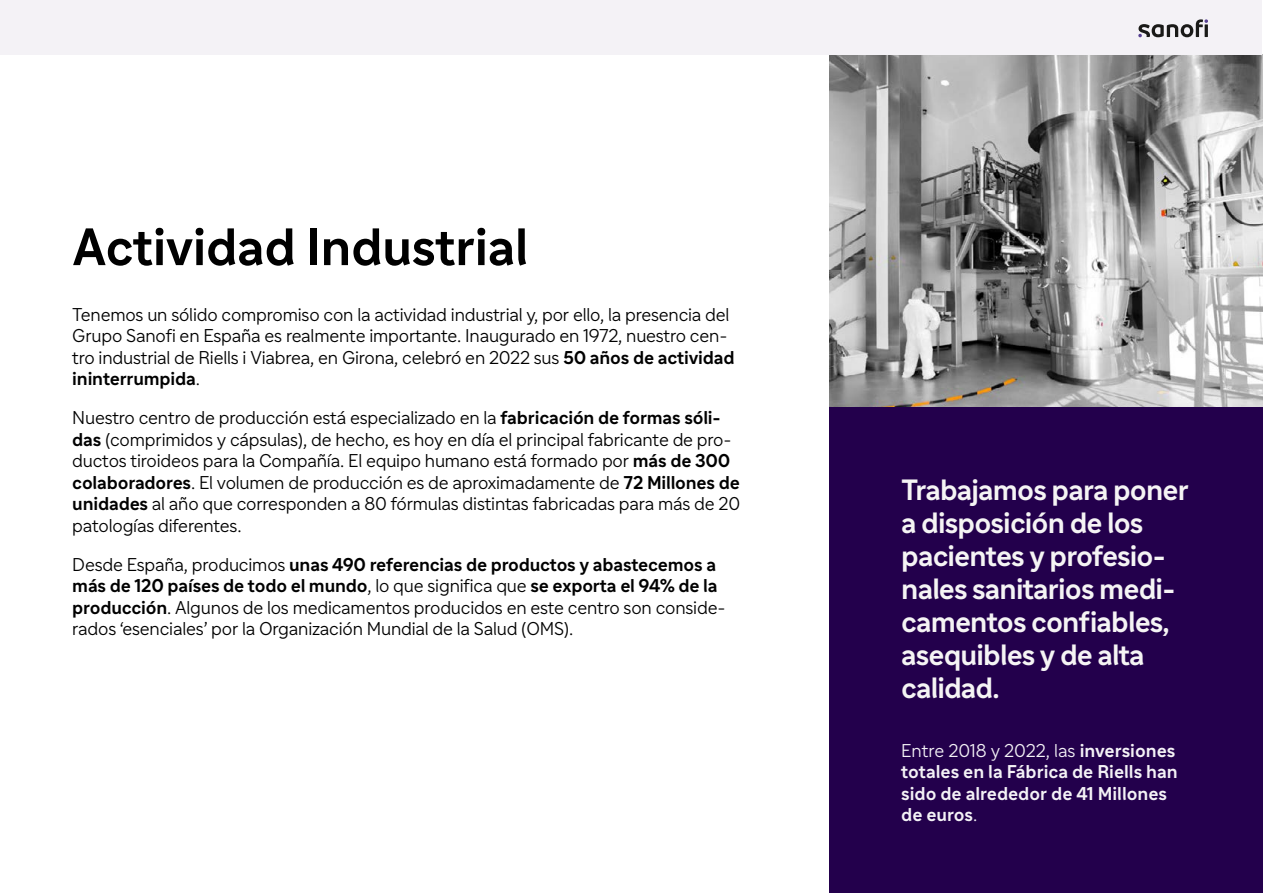
<style>
.page{position:relative;width:1263px;height:893px;background:#fff}
.page>*{position:absolute;margin:0;border:0;box-sizing:border-box;transform-origin:0 0}
.t1{font:700 51px "Sanofi Sans";letter-spacing:-.01em;color:#000}
.t2{font:700 28.5px/33px "Sanofi Sans";letter-spacing:-.03em;color:#f5f4f4}
.t3{font:300 18px/21.6px "Sanofi Sans";letter-spacing:-.01em;color:#000}
.t4{font:700 18px/21.6px "Sanofi Sans";color:#f4f2f6}
.s1{font-weight:700}
.s2{font-weight:300}
</style>
<div class="page">
<div style="left:830px;top:407px;width:433px;height:486px;background:#23004c"></div>
<img style="left:830px;top:54px;width:433px;height:353px">
<div style="left:1px;top:0;width:1261px;height:54px;background:#f4f2f6"></div>
<svg style="left:1138px;top:19px;width:70px;height:18px"></svg>
<h1 class="t1" style="left:73px;top:215px;width:457px">Actividad Industrial</h1>
<p class="t3" style="left:72px;top:303px;width:664px">Tenemos un sólido compromiso con la actividad industrial y, por ello, la presencia del Grupo Sanofi en España es realmente importante. Inaugurado en 1972, nuestro cen&shy;tro industrial de Riells i Viabrea, en Girona, celebró en 2022 sus <span class="s1">50 años de actividad ininterrumpida</span>.</p>
<p class="t3" style="left:72px;top:407px;width:669px">Nuestro centro de producción está especializado en la <span class="s1">fabricación de formas sóli&shy;das</span> (comprimidos y cápsulas), de hecho, es hoy en día el principal fabricante de pro&shy;ductos tiroideos para la Compañía. El equipo humano está formado por <span class="s1">más de 300 colaboradores</span>. El volumen de producción es de aproximadamente de <span class="s1">72 Millones de unidades</span> al año que corresponden a 80 fórmulas distintas fabricadas para más de 20 patologías diferentes.</p>
<p class="t3" style="left:72px;top:553px;width:655px">Desde España, producimos <span class="s1">unas 490 referencias de productos y abastecemos a más de 120 países de todo el mundo</span>, lo que significa que <span class="s1">se exporta el 94% de la producción</span>. Algunos de los medicamentos producidos en este centro son conside&shy;rados ‘esenciales’ por la Organización Mundial de la Salud (OMS).</p>
<h2 class="t2" style="left:901px;top:474px;width:289px">Trabajamos para poner a disposición de los pacientes y profesio&shy;nales sanitarios medi&shy;camentos confiables, asequibles y de alta calidad.</h2>
<p class="t4" style="left:901px;top:739px;width:278px"><span class="s2">Entre 2018 y 2022, las</span> inversiones totales en la Fábrica de Riells han sido de alrededor de 41 Millones de euros<span class="s2">.</span></p>
</div>
